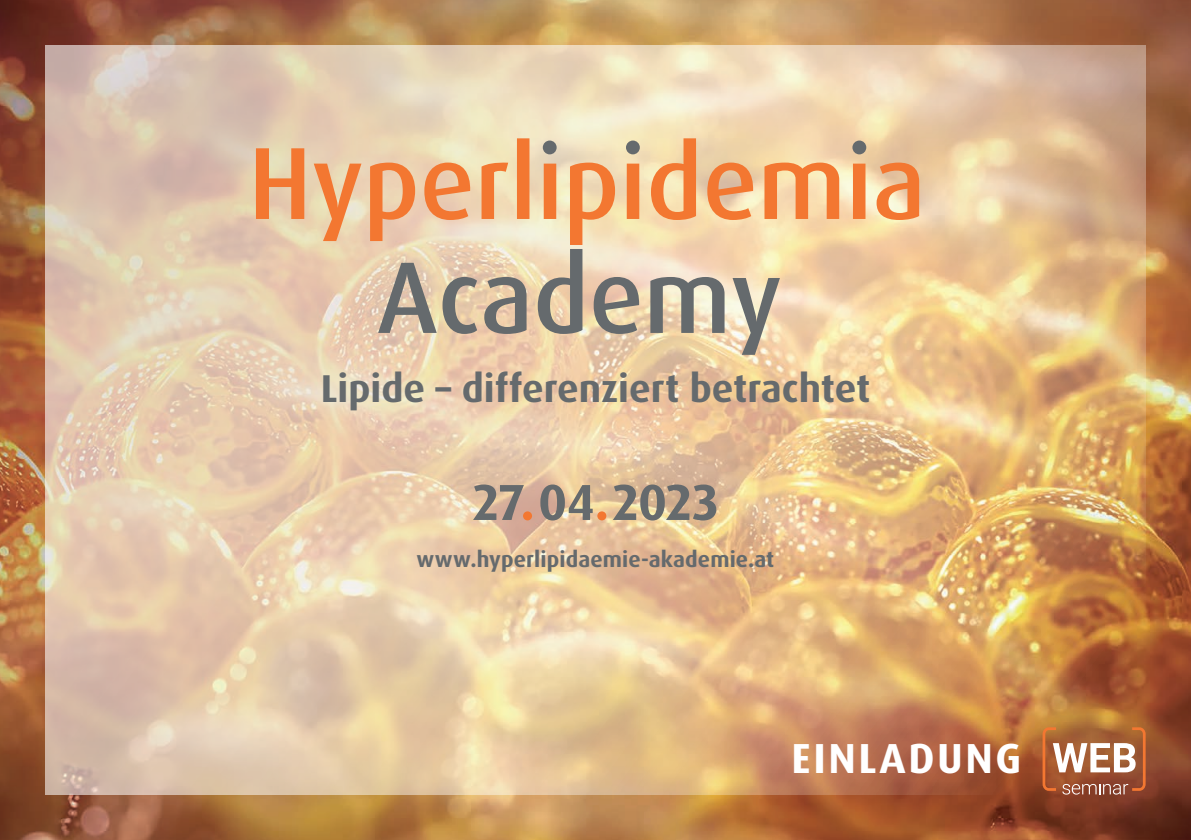
<style>
.page{position:relative;width:1191px;height:840px;background:#fff}
.page>*{position:absolute;margin:0;border:0;box-sizing:border-box;transform-origin:0 0}
.t1{font:700 50.6px "Dax Pro";letter-spacing:-.005em;color:#656a6d}
.t2{font:700 42px "Dax Pro";letter-spacing:.06em;color:#fff}
.t3{font:700 38.8px "Dax Pro";color:#656a6d}
.t4{font:700 22px "Dax Pro";letter-spacing:.005em;color:#656a6d}
.s1{color:#f37731}
</style>
<div class="page">
<img style="left:0;top:0;width:1191px;height:839px">
<img style="left:45px;top:45px;width:1100px;height:749px">
<svg style="left:378px;top:249px;width:402px;height:105px;background:#ccbaa3"></svg>
<svg style="left:256px;top:138px;width:663px;height:107px;background:#efc093"></svg>
<svg style="left:1041px;top:725px;width:106px;height:69px"></svg>
<h3 class="t3" style="left:321px;top:363px;width:551px">Lipide – differenziert betrachtet</h3>
<h1 class="t1" style="left:472px;top:469px;width:247px">27<span class="s1">.</span>04<span class="s1">.</span>2023</h1>
<p class="t4" style="left:416px;top:545px;width:359px">www.hyperlipidaemie-akademie.at</p>
<h2 class="t2" style="left:791px;top:731px;width:231px">EINLADUNG</h2>
</div>
